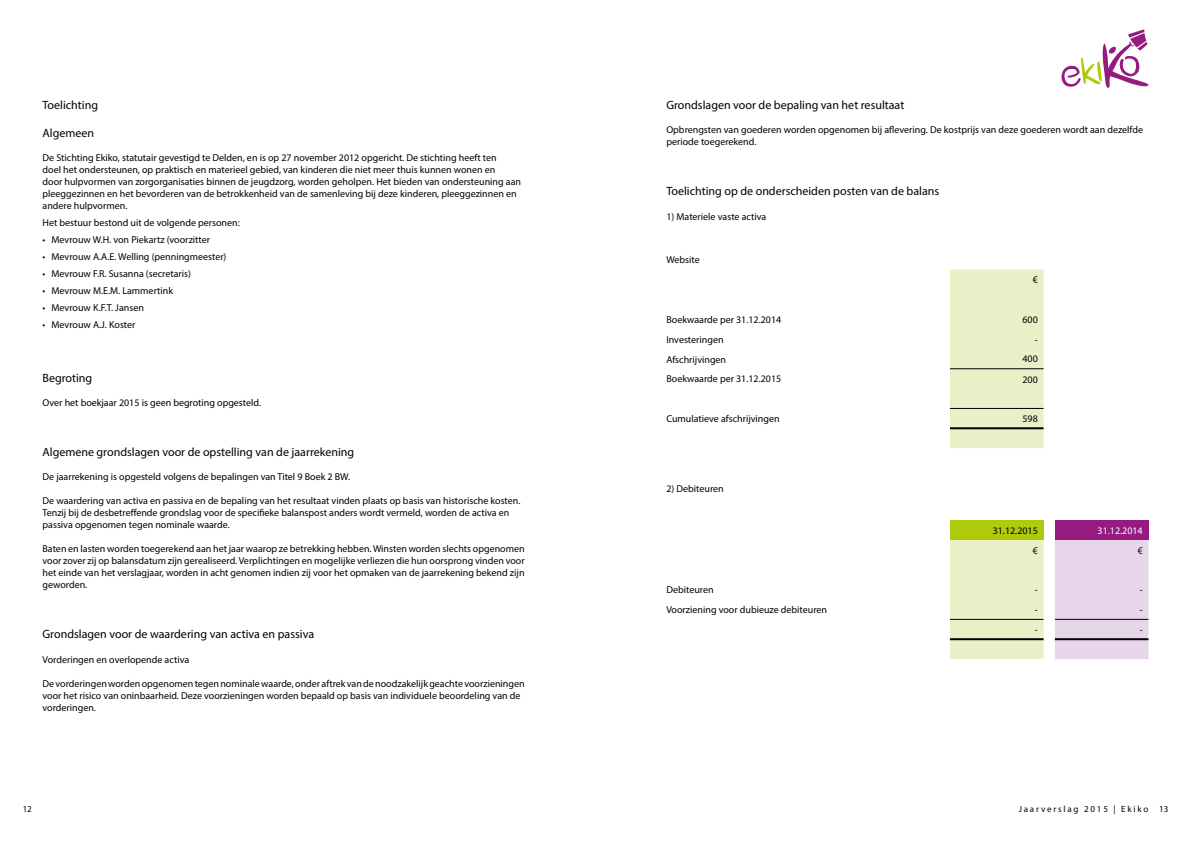
<style>
.page{position:relative;width:1191px;height:842px;background:#fff}
.page>*{position:absolute;margin:0;border:0;box-sizing:border-box;transform-origin:0 0}
.t1{font:12px "Myriad Pro";color:#000}
.t2{font:10px/12px "Myriad Pro";color:#000}
.t3{font:10px "Myriad Pro";color:#fff}
.t4{font:10px "Frutiger Next LT";color:#000}
.t5{font:9px "Myriad Pro";letter-spacing:.2em;color:#000}
</style>
<div class="page">
<div style="left:950px;top:269px;width:93px;height:179px;background:#e9efc6"></div>
<hr style="left:950px;top:368px;width:93px;height:1px;background:#000">
<hr style="left:950px;top:408px;width:93px;height:1px;background:#000">
<hr style="left:950px;top:427px;width:93px;height:2px;background:#000">
<div style="left:950px;top:520px;width:93px;height:20px;background:#afca0b"></div>
<div style="left:1054px;top:520px;width:94px;height:20px;background:#951b81"></div>
<div style="left:950px;top:540px;width:93px;height:119px;background:#e9efc6"></div>
<div style="left:1054px;top:540px;width:94px;height:119px;background:#e7d5ea"></div>
<hr style="left:950px;top:619px;width:93px;height:1px;background:#000">
<hr style="left:1054px;top:619px;width:94px;height:1px;background:#000">
<hr style="left:950px;top:638px;width:93px;height:2px;background:#000">
<hr style="left:1054px;top:638px;width:94px;height:2px;background:#000">
<svg style="left:1061px;top:29px;width:88px;height:59px"></svg>
<p class="t1" style="left:43px;top:97px;width:57px">Toelichting</p>
<p class="t1" style="left:43px;top:126px;width:53px">Algemeen</p>
<p class="t2" style="left:43px;top:152px;width:480px">De Stichting Ekiko, statutair gevestigd te Delden, en is op 27 november 2012 opgericht. De stichting heeft ten<br>doel het ondersteunen, op praktisch en materieel gebied, van kinderen die niet meer thuis kunnen wonen en<br>door hulpvormen van zorgorganisaties binnen de jeugdzorg, worden geholpen. Het bieden van ondersteuning aan pleeggezinnen en het bevorderen van de betrokkenheid van de samenleving bij deze kinderen, pleeggezinnen en andere hulpvormen.</p>
<p class="t2" style="left:43px;top:217px;width:199px">Het bestuur bestond uit de volgende personen:</p>
<p class="t2" style="left:43px;top:234px;width:169px">• Mevrouw W.H. von Piekartz (voorzitter</p>
<p class="t2" style="left:43px;top:251px;width:185px">• Mevrouw A.A.E. Welling (penningmeester)</p>
<p class="t2" style="left:43px;top:268px;width:150px">• Mevrouw F.R. Susanna (secretaris)</p>
<p class="t2" style="left:43px;top:285px;width:132px">• Mevrouw M.E.M. Lammertink</p>
<p class="t2" style="left:43px;top:302px;width:103px">• Mevrouw K.F.T. Jansen</p>
<p class="t2" style="left:43px;top:319px;width:94px">• Mevrouw A.J. Koster</p>
<p class="t1" style="left:43px;top:371px;width:51px">Begroting</p>
<p class="t2" style="left:43px;top:397px;width:220px">Over het boekjaar 2015 is geen begroting opgesteld.</p>
<p class="t1" style="left:43px;top:445px;width:313px">Algemene grondslagen voor de opstelling van de jaarrekening</p>
<p class="t2" style="left:43px;top:471px;width:309px">De jaarrekening is opgesteld volgens de bepalingen van Titel 9 Boek 2 BW.</p>
<p class="t2" style="left:43px;top:495px;width:479px">De waardering van activa en passiva en de bepaling van het resultaat vinden plaats op basis van historische kosten.<br>Tenzij bij de desbetreffende grondslag voor de specifieke balanspost anders wordt vermeld, worden de activa en passiva opgenomen tegen nominale waarde.</p>
<p class="t2" style="left:43px;top:543px;width:483px;text-align:justify">Baten en lasten worden toegerekend aan het jaar waarop ze betrekking hebben. Winsten worden slechts opgenomen voor zover zij op balansdatum zijn gerealiseerd. Verplichtingen en mogelijke verliezen die hun oorsprong vinden voor het einde van het verslagjaar, worden in acht genomen indien zij voor het opmaken van de jaarrekening bekend zijn geworden.</p>
<p class="t1" style="left:43px;top:627px;width:273px">Grondslagen voor de waardering van activa en passiva</p>
<p class="t2" style="left:43px;top:654px;width:148px">Vorderingen en overlopende activa</p>
<p class="t2" style="left:43px;top:678px;width:483px">De vorderingen worden opgenomen tegen nominale waarde, onder aftrek van de noodzakelijk geachte voorzieningen voor het risico van oninbaarheid. Deze voorzieningen worden bepaald op basis van individuele beoordeling van de vorderingen.</p>
<p class="t5" style="left:23px;top:803px;width:11px">12</p>
<p class="t1" style="left:666px;top:97px;width:239px">Grondslagen voor de bepaling van het resultaat</p>
<p class="t2" style="left:666px;top:123px;width:478px">Opbrengsten van goederen worden opgenomen bij aflevering. De kostprijs van deze goederen wordt aan dezelfde periode toegerekend.</p>
<p class="t1" style="left:666px;top:183px;width:274px">Toelichting op de onderscheiden posten van de balans</p>
<p class="t2" style="left:666px;top:210px;width:101px">1) Materiele vaste activa</p>
<p class="t2" style="left:666px;top:254px;width:35px">Website</p>
<p class="t4" style="left:1032px;top:274px;width:7px">€</p>
<p class="t2" style="left:666px;top:313px;width:116px">Boekwaarde per 31.12.2014</p>
<p class="t2" style="left:1022px;top:313px;width:17px">600</p>
<p class="t2" style="left:666px;top:333px;width:59px">Investeringen</p>
<p class="t2" style="left:1034px;top:333px;width:5px">-</p>
<p class="t2" style="left:666px;top:353px;width:61px">Afschrijvingen</p>
<p class="t2" style="left:1022px;top:353px;width:17px">400</p>
<p class="t2" style="left:666px;top:373px;width:116px">Boekwaarde per 31.12.2015</p>
<p class="t2" style="left:1022px;top:373px;width:17px">200</p>
<p class="t2" style="left:666px;top:413px;width:115px">Cumulatieve afschrijvingen</p>
<p class="t2" style="left:1022px;top:412px;width:17px">598</p>
<p class="t2" style="left:666px;top:483px;width:59px">2) Debiteuren</p>
<p class="t2" style="left:992px;top:524px;width:47px">31.12.2015</p>
<p class="t3" style="left:1097px;top:524px;width:47px">31.12.2014</p>
<p class="t4" style="left:1032px;top:545px;width:7px">€</p>
<p class="t4" style="left:1137px;top:545px;width:7px">€</p>
<p class="t2" style="left:666px;top:584px;width:49px">Debiteuren</p>
<p class="t2" style="left:1034px;top:584px;width:5px">-</p>
<p class="t2" style="left:1139px;top:584px;width:5px">-</p>
<p class="t2" style="left:666px;top:604px;width:162px">Voorziening voor dubieuze debiteuren</p>
<p class="t2" style="left:1034px;top:603px;width:5px">-</p>
<p class="t2" style="left:1139px;top:603px;width:5px">-</p>
<p class="t2" style="left:1034px;top:623px;width:5px">-</p>
<p class="t2" style="left:1139px;top:623px;width:5px">-</p>
<p class="t5" style="left:1018px;top:803px;width:151px">Jaarverslag 2015 | Ekiko 13</p>
</div>
